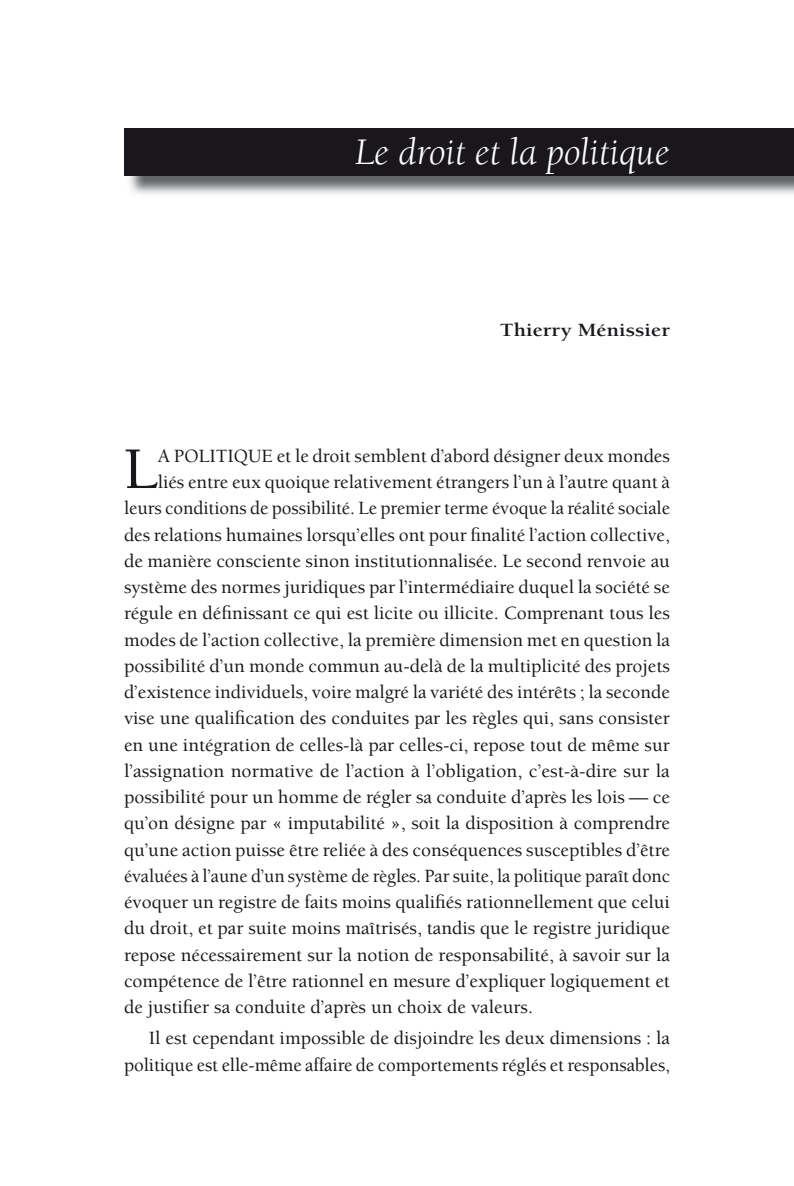
<style>
.page{position:relative;width:794px;height:1186px;background:#fff}
.page>*{position:absolute;margin:0;border:0;box-sizing:border-box;transform-origin:0 0}
.t1{font:500 60.55px "Berkeley Std";color:#1a171c}
.t2{font:italic 38.5px "Berkeley Std";color:#fff}
.t3{font:500 19.25px/26.2px "Berkeley Std";color:#1a171c;text-align:right}
.t4{font:500 19.25px "Berkeley Std";color:#1a171c;scale:.96 1}
.t5{font:700 19.25px "Berkeley Std";color:#1a171c;scale:1.15 1}
</style>
<div class="page">
<img style="left:129px;top:176px;width:665px;height:18px">
<div style="left:124px;top:128px;width:670px;height:48px;background:#1a171c"></div>
<h2 class="t2" style="left:355px;top:137px;width:316px">Le droit et la politique</h2>
<p class="t5" style="left:500px;top:322px;width:149px">Thierry Ménissier</p>
<h1 class="t1" style="left:124px;top:444px;width:35px">L</h1>
<p class="t3" style="left:158px;top:444px;width:513px">A POLITIQUE et le droit semblent d’abord désigner deux mondes</p>
<p class="t3" style="left:158px;top:470px;width:514px">liés entre eux quoique relativement étrangers l’un à l’autre quant à</p>
<p class="t3" style="left:124px;top:496px;width:547px">leurs conditions de possibilité. Le premier terme évoque la réalité sociale</p>
<p class="t3" style="left:124px;top:523px;width:547px">des relations humaines lorsqu’elles ont pour finalité l’action collective,</p>
<p class="t3" style="left:124px;top:549px;width:547px">de manière consciente sinon institutionnalisée. Le second renvoie au</p>
<p class="t3" style="left:124px;top:575px;width:547px">système des normes juridiques par l’intermédiaire duquel la société se</p>
<p class="t3" style="left:124px;top:601px;width:547px">régule en définissant ce qui est licite ou illicite. Comprenant tous les</p>
<p class="t3" style="left:124px;top:628px;width:547px">modes de l’action collective, la première dimension met en question la</p>
<p class="t3" style="left:124px;top:654px;width:547px">possibilité d’un monde commun au-delà de la multiplicité des projets</p>
<p class="t3" style="left:124px;top:680px;width:547px">d’existence individuels, voire malgré la variété des intérêts ; la seconde</p>
<p class="t3" style="left:124px;top:706px;width:547px">vise une qualification des conduites par les règles qui, sans consister</p>
<p class="t3" style="left:124px;top:733px;width:547px">en une intégration de celles-là par celles-ci, repose tout de même sur</p>
<p class="t3" style="left:124px;top:759px;width:547px">l’assignation normative de l’action à l’obligation, c’est-à-dire sur la</p>
<p class="t3" style="left:124px;top:785px;width:547px">possibilité pour un homme de régler sa conduite d’après les lois — ce</p>
<p class="t3" style="left:124px;top:811px;width:547px">qu’on désigne par « imputabilité », soit la disposition à comprendre</p>
<p class="t3" style="left:124px;top:838px;width:547px">qu’une action puisse être reliée à des conséquences susceptibles d’être</p>
<p class="t4" style="left:124px;top:868px;width:570px">évaluées à l’aune d’un système de règles. Par suite, la politique paraît donc</p>
<p class="t3" style="left:124px;top:890px;width:547px">évoquer un registre de faits moins qualifiés rationnellement que celui</p>
<p class="t3" style="left:124px;top:916px;width:547px">du droit, et par suite moins maîtrisés, tandis que le registre juridique</p>
<p class="t3" style="left:124px;top:943px;width:547px">repose nécessairement sur la notion de responsabilité, à savoir sur la</p>
<p class="t3" style="left:124px;top:969px;width:547px">compétence de l’être rationnel en mesure d’expliquer logiquement et</p>
<p class="t3" style="left:124px;top:995px;width:410px">de justifier sa conduite d’après un choix de valeurs.</p>
<p class="t3" style="left:124px;top:1026px;width:547px">Il est cependant impossible de disjoindre les deux dimensions : la politique est elle-même affaire de comportements réglés et responsables,</p>
</div>
